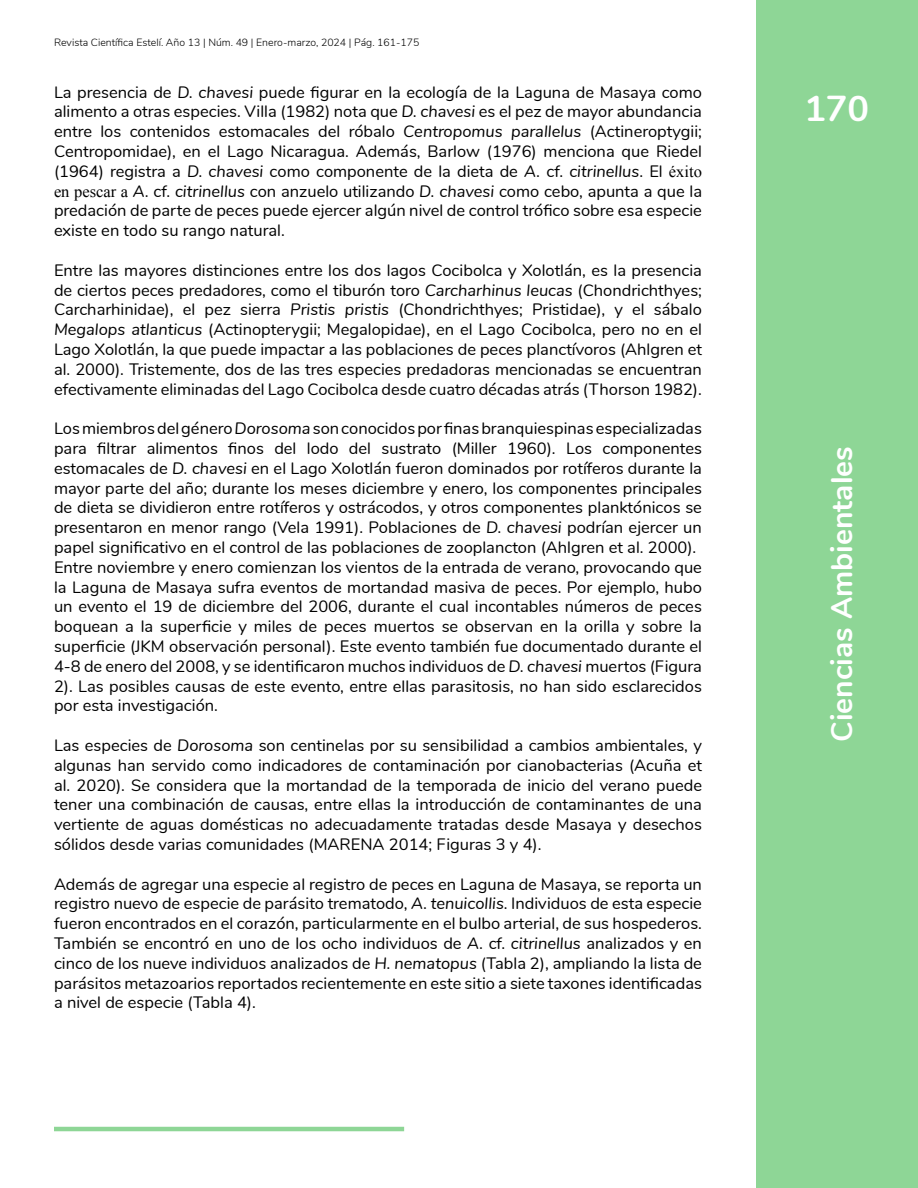
<style>
.page{position:relative;width:918px;height:1188px;background:#fff}
.page>*{position:absolute;margin:0;border:0;box-sizing:border-box;transform-origin:0 0}
.t1{font:700 36px "Nunito";color:#fff}
.t2{font:700 30px "Nunito";color:#fff}
.t3{font:16.5px/19.8px "Nunito";color:#000;text-align:justify}
.t4{font:300 10.5px "Nunito";color:#000}
.s1{font-style:italic}
.s2{font-family:"Times New Roman"}
</style>
<div class="page">
<div style="left:756px;top:0;width:162px;height:1188px;background:#8ed696"></div>
<hr style="left:54px;top:1127px;width:350px;height:4px;background:#8ed696">
<p class="t4" style="left:54px;top:34px;width:367px">Revista Científica Estelí. Año 13 | Núm. 49 | Enero-marzo, 2024 | Pág. 161-175</p>
<p class="t3" style="left:54px;top:81px;width:650px">La presencia de <span class="s1">D. chavesi</span> puede figurar en la ecología de la Laguna de Masaya como alimento a otras especies. Villa (1982) nota que <span class="s1">D. chavesi</span> es el pez de mayor abundancia entre los contenidos estomacales del róbalo <span class="s1">Centropomus parallelus</span> (Actineroptygii; Centropomidae), en el Lago Nicaragua. Además, Barlow (1976) menciona que Riedel (1964) registra a <span class="s1">D. chavesi</span> como componente de la dieta de <span class="s1">A.</span> cf. <span class="s1">citrinellus</span>. El <span class="s2">éxito en pescar a</span> <span class="s1">A.</span> cf. <span class="s1">citrinellus</span> con anzuelo utilizando <span class="s1">D. chavesi</span> como cebo, apunta a que la predación de parte de peces puede ejercer algún nivel de control trófico sobre esa especie existe en todo su rango natural.</p>
<p class="t3" style="left:54px;top:259px;width:650px">Entre las mayores distinciones entre los dos lagos Cocibolca y Xolotlán, es la presencia de ciertos peces predadores, como el tiburón toro <span class="s1">Carcharhinus leucas</span> (Chondrichthyes; Carcharhinidae), el pez sierra <span class="s1">Pristis pristis</span> (Chondrichthyes; Pristidae), y el sábalo <span class="s1">Megalops atlanticus</span> (Actinopterygii; Megalopidae), en el Lago Cocibolca, pero no en el Lago Xolotlán, la que puede impactar a las poblaciones de peces planctívoros (Ahlgren et al. 2000). Tristemente, dos de las tres especies predadoras mencionadas se encuentran efectivamente eliminadas del Lago Cocibolca desde cuatro décadas atrás (Thorson 1982).</p>
<p class="t3" style="left:54px;top:418px;width:650px;text-align:left">Los miembros del género <span class="s1">Dorosoma</span> son conocidos por finas branquiespinas especializadas para filtrar alimentos finos del lodo del sustrato (Miller 1960). Los componentes estomacales de <span class="s1">D. chavesi</span> en el Lago Xolotlán fueron dominados por rotíferos durante la mayor parte del año; durante los meses diciembre y enero, los componentes principales de dieta se dividieron entre rotíferos y ostrácodos, y otros componentes planktónicos se presentaron en menor rango (Vela 1991). Poblaciones de <span class="s1">D. chavesi</span> podrían ejercer un papel significativo en el control de las poblaciones de zooplancton (Ahlgren et al. 2000).<br>Entre noviembre y enero comienzan los vientos de la entrada de verano, provocando que la Laguna de Masaya sufra eventos de mortandad masiva de peces. Por ejemplo, hubo un evento el 19 de diciembre del 2006, durante el cual incontables números de peces boquean a la superficie y miles de peces muertos se observan en la orilla y sobre la superficie (JKM observación personal). Este evento también fue documentado durante el 4-8 de enero del 2008, y se identificaron muchos individuos de <span class="s1">D. chavesi</span> muertos (Figura 2). Las posibles causas de este evento, entre ellas parasitosis, no han sido esclarecidos por esta investigación.</p>
<p class="t3" style="left:54px;top:735px;width:650px">Las especies de <span class="s1">Dorosoma</span> son centinelas por su sensibilidad a cambios ambientales, y algunas han servido como indicadores de contaminación por cianobacterias (Acuña et al. 2020). Se considera que la mortandad de la temporada de inicio del verano puede tener una combinación de causas, entre ellas la introducción de contaminantes de una vertiente de aguas domésticas no adecuadamente tratadas desde Masaya y desechos sólidos desde varias comunidades (MARENA 2014; Figuras 3 y 4).</p>
<p class="t3" style="left:54px;top:873px;width:650px">Además de agregar una especie al registro de peces en Laguna de Masaya, se reporta un registro nuevo de especie de parásito trematodo, <span class="s1">A. tenuicollis</span>. Individuos de esta especie fueron encontrados en el corazón, particularmente en el bulbo arterial, de sus hospederos.<br>También se encontró en uno de los ocho individuos de <span class="s1">A.</span> cf. <span class="s1">citrinellus</span> analizados y en cinco de los nueve individuos analizados de <span class="s1">H. nematopus</span> (Tabla 2), ampliando la lista de parásitos metazoarios reportados recientemente en este sitio a siete taxones identificadas a nivel de especie (Tabla 4).</p>
<h1 class="t1" style="left:804px;top:82px;width:66px">170</h1>
<h2 class="t2" style="left:820px;top:742px;width:297px;rotate:-90deg">Ciencias Ambientales</h2>
</div>
